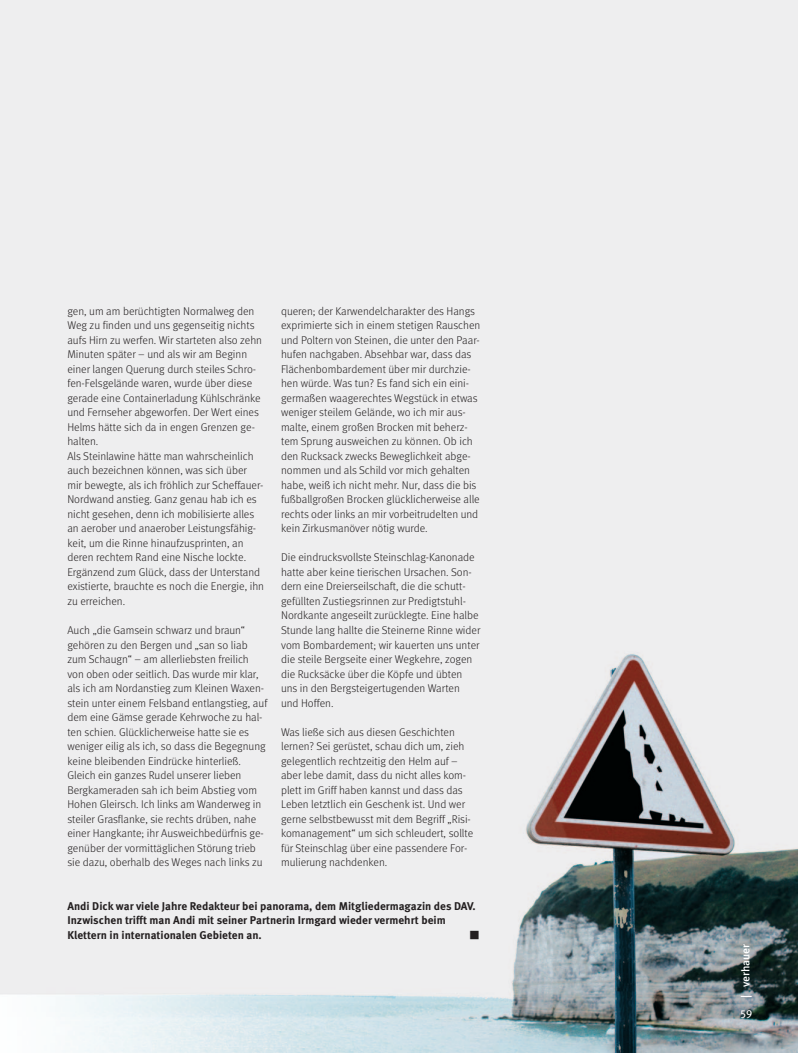
<style>
.page{position:relative;width:798px;height:1053px;background:#fff}
.page>*{position:absolute;margin:0;border:0;box-sizing:border-box;transform-origin:0 0}
.t1{font:300 11.25px/14.5px "Meta OT";color:#231f20}
.t2{font:700 11.25px "Meta OT";color:#231f20}
.t3{font:500 11.25px "Meta OT";color:#fff}
.t4{font:11.25px "Meta OT";color:#fff}
</style>
<div class="page">
<img style="left:0;top:0;width:797px;height:1052px">
<p class="t1" style="left:67px;top:304px;width:196px">gen, um am berüchtigten Normalweg den Weg zu finden und uns gegenseitig nichts aufs Hirn zu werfen. Wir starteten also zehn Minuten später – und als wir am Beginn einer langen Querung durch steiles Schro&shy;fen-Felsgelände waren, wurde über diese gerade eine Containerladung Kühlschränke und Fernseher abgeworfen. Der Wert eines Helms hätte sich da in engen Grenzen ge&shy;halten.</p>
<p class="t1" style="left:67px;top:449px;width:188px">Als Steinlawine hätte man wahrscheinlich auch bezeichnen können, was sich über</p>
<p class="t1" style="left:67px;top:478px;width:198px">mir bewegte, als ich fröhlich zur Scheffauer-Nordwand anstieg. Ganz genau hab ich es nicht gesehen, denn ich mobilisierte alles an aerober und anaerober Leistungsfähig&shy;keit, um die Rinne hinaufzusprinten, an deren rechtem Rand eine Nische lockte.</p>
<p class="t1" style="left:67px;top:565px;width:198px">Ergänzend zum Glück, dass der Unterstand existierte, brauchte es noch die Energie, ihn zu erreichen.</p>
<p class="t1" style="left:67px;top:623px;width:179px">Auch „die Gamsein schwarz und braun“</p>
<p class="t1" style="left:67px;top:638px;width:183px">gehören zu den Bergen und „san so liab zum Schaugn“ – am allerliebsten freilich</p>
<p class="t1" style="left:67px;top:667px;width:201px">von oben oder seitlich. Das wurde mir klar, als ich am Nordanstieg zum Kleinen Waxen&shy;stein unter einem Felsband entlangstieg, auf dem eine Gämse gerade Kehrwoche zu hal&shy;ten schien. Glücklicherweise hatte sie es</p>
<p class="t1" style="left:67px;top:739px;width:200px">weniger eilig als ich, so dass die Begegnung keine bleibenden Eindrücke hinterließ.</p>
<p class="t1" style="left:67px;top:768px;width:198px">Gleich ein ganzes Rudel unserer lieben Bergkameraden sah ich beim Abstieg vom Hohen Gleirsch. Ich links am Wanderweg in steiler Grasflanke, sie rechts drüben, nahe einer Hangkante; ihr Ausweichbedürfnis ge&shy;genüber der vormittäglichen Störung trieb sie dazu, oberhalb des Weges nach links zu</p>
<p class="t2" style="left:67px;top:901px;width:410px">Andi Dick war viele Jahre Redakteur bei panorama, dem Mitgliedermagazin des DAV.</p>
<p class="t2" style="left:67px;top:915px;width:380px">Inzwischen trifft man Andi mit seiner Partnerin Irmgard wieder vermehrt beim</p>
<p class="t2" style="left:67px;top:930px;width:196px">Klettern in internationalen Gebieten an.</p>
<p class="t1" style="left:469px;top:928px;width:11px">■</p>
<p class="t1" style="left:281px;top:304px;width:201px">queren; der Karwendelcharakter des Hangs exprimierte sich in einem stetigen Rauschen und Poltern von Steinen, die unter den Paar&shy;hufen nachgaben. Absehbar war, dass das Flächenbombardement über mir durchzie&shy;hen würde. Was tun? Es fand sich ein eini&shy;germaßen waagerechtes Wegstück in etwas weniger steilem Gelände, wo ich mir aus&shy;malte, einem großen Brocken mit beherz&shy;tem Sprung ausweichen zu können. Ob ich den Rucksack zwecks Beweglichkeit abge&shy;nommen und als Schild vor mich gehalten habe, weiß ich nicht mehr. Nur, dass die bis fußballgroßen Brocken glücklicherweise alle rechts oder links an mir vorbeitrudelten und kein Zirkusmanöver nötig wurde.</p>
<p class="t1" style="left:281px;top:551px;width:195px">Die eindrucksvollste Steinschlag-Kanonade hatte aber keine tierischen Ursachen. Son&shy;dern eine Dreierseilschaft, die die schutt-</p>
<p class="t1" style="left:281px;top:594px;width:201px">gefüllten Zustiegsrinnen zur Predigtstuhl-Nordkante angeseilt zurücklegte. Eine halbe Stunde lang hallte die Steinerne Rinne wider vom Bombardement; wir kauerten uns unter die steile Bergseite einer Wegkehre, zogen die Rucksäcke über die Köpfe und übten uns in den Bergsteigertugenden Warten</p>
<p class="t1" style="left:281px;top:696px;width:54px">und Hoffen.</p>
<p class="t1" style="left:281px;top:725px;width:175px">Was ließe sich aus diesen Geschichten</p>
<p class="t1" style="left:281px;top:739px;width:185px">lernen? Sei gerüstet, schau dich um, zieh gelegentlich rechtzeitig den Helm auf –</p>
<p class="t1" style="left:281px;top:768px;width:194px">aber lebe damit, dass du nicht alles kom&shy;plett im Griff haben kannst und dass das Leben letztlich ein Geschenk ist. Und wer gerne selbstbewusst mit dem Begriff „Risi&shy;komanagement“ um sich schleudert, sollte für Steinschlag über eine passendere For&shy;mulierung nachdenken.</p>
<p class="t3" style="left:740px;top:997px;width:55px;rotate:-90deg">| verhauer</p>
<p class="t4" style="left:740px;top:1007px;width:13px">59</p>
</div>
